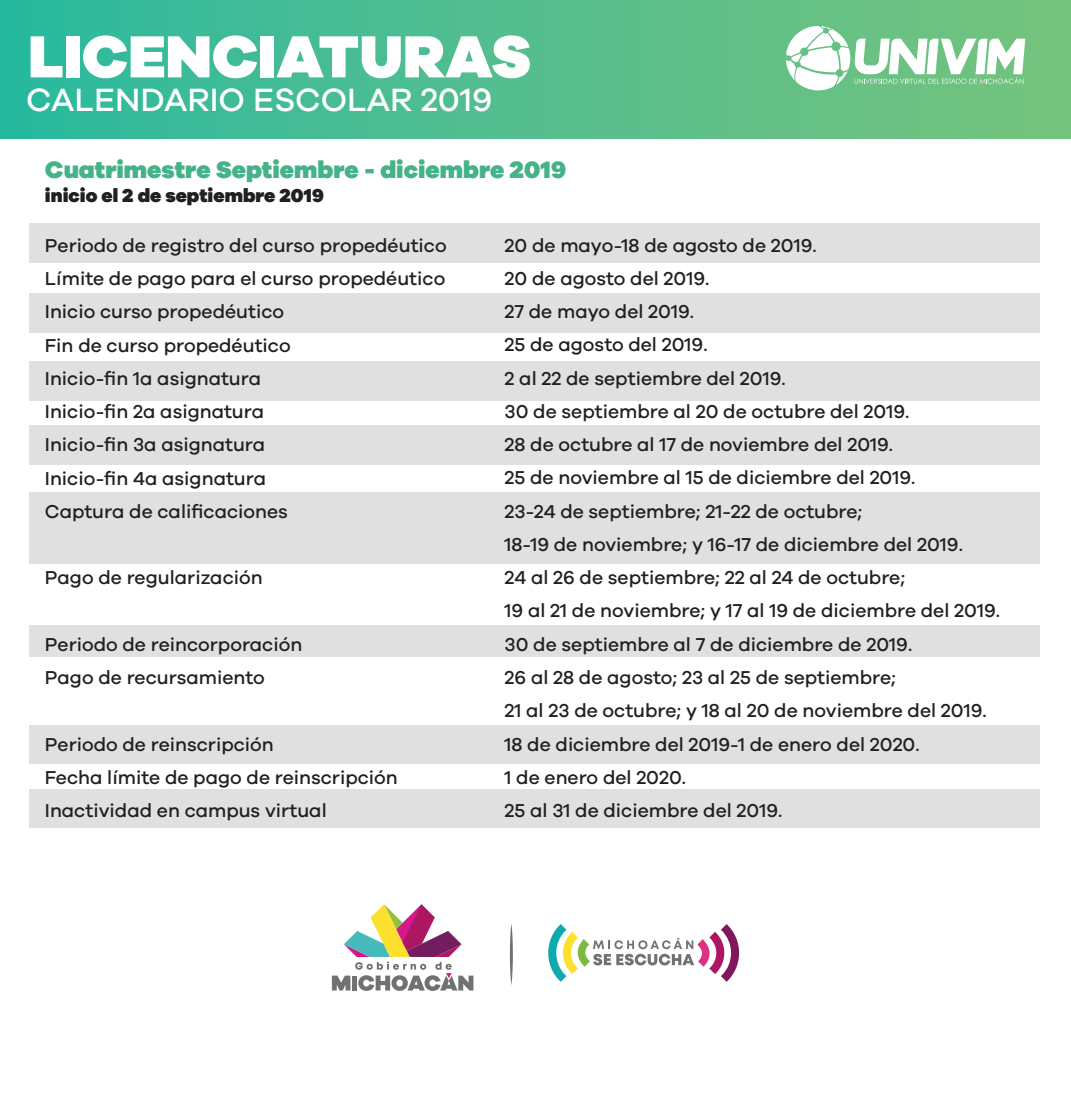
<style>
.page{position:relative;width:1071px;height:1101px;background:#fff}
.page>*{position:absolute;margin:0;border:0;box-sizing:border-box;transform-origin:0 0}
.t1{font:900 61.25px "Galano Grotesque";color:#fff}
.t2{font:500 33.25px "Galano Grotesque";color:#fff}
.t3{font:900 24.5px "Galano Grotesque";color:#45b289}
.t4{font:500 19.25px/33.2px "Galano Grotesque";color:#231f20}
.t5{font:900 19.25px "Galano Grotesque";color:#231f20}
</style>
<div class="page">
<div style="left:29px;top:223px;width:1011px;height:40px;background:#e0e0e0"></div>
<div style="left:29px;top:293px;width:1011px;height:40px;background:#e0e0e0"></div>
<div style="left:29px;top:425px;width:1011px;height:40px;background:#e0e0e0"></div>
<div style="left:29px;top:361px;width:1011px;height:39px;background:#e0e0e0"></div>
<div style="left:29px;top:492px;width:1011px;height:71px;background:#e0e0e0"></div>
<div style="left:29px;top:625px;width:1011px;height:32px;background:#e0e0e0"></div>
<div style="left:29px;top:789px;width:1011px;height:39px;background:#e0e0e0"></div>
<div style="left:29px;top:725px;width:1011px;height:39px;background:#e0e0e0"></div>
<div style="left:0;top:0;width:1071px;height:139px;background:linear-gradient(to right,#2db99f,#79c37d)"></div>
<svg style="left:786px;top:26px;width:239px;height:64px"></svg>
<svg style="left:332px;top:904px;width:141px;height:87px"></svg>
<svg style="left:510px;top:923px;width:3px;height:62px"></svg>
<svg style="left:548px;top:924px;width:191px;height:58px"></svg>
<h1 class="t1" style="left:28px;top:18px;width:504px">LICENCIATURAS</h1>
<h2 class="t2" style="left:26px;top:79px;width:468px">CALENDARIO ESCOLAR 2019</h2>
<p class="t3" style="left:45px;top:154px;width:523px">Cuatrimestre Septiembre - diciembre 2019</p>
<p class="t5" style="left:45px;top:183px;width:280px">inicio el 2 de septiembre 2019</p>
<p class="t4" style="left:45px;top:228px;width:403px">Periodo de registro del curso propedéutico<br>Límite de pago para el curso propedéutico<br>Inicio curso propedéutico<br>Fin de curso propedéutico<br>Inicio-fin 1a asignatura<br>Inicio-fin 2a asignatura<br>Inicio-fin 3a asignatura<br>Inicio-fin 4a asignatura<br>Captura de calificaciones</p>
<p class="t4" style="left:45px;top:561px;width:219px">Pago de regularización</p>
<p class="t4" style="left:45px;top:627px;width:259px">Periodo de reincorporación<br>Pago de recursamiento</p>
<p class="t4" style="left:45px;top:727px;width:354px">Periodo de reinscripción<br>Fecha límite de pago de reinscripción<br>Inactividad en campus virtual</p>
<p class="t4" style="left:505px;top:228px;width:497px">20 de mayo-18 de agosto de 2019.<br>20 de agosto del 2019.<br>27 de mayo del 2019.<br>25 de agosto del 2019.<br>2 al 22 de septiembre del 2019.<br>30 de septiembre al 20 de octubre del 2019.<br>28 de octubre al 17 de noviembre del 2019.<br>25 de noviembre al 15 de diciembre del 2019.<br>23-24 de septiembre; 21-22 de octubre;<br>18-19 de noviembre; y 16-17 de diciembre del 2019.<br>24 al 26 de septiembre; 22 al 24 de octubre;<br>19 al 21 de noviembre; y 17 al 19 de diciembre del 2019.<br>30 de septiembre al 7 de diciembre de 2019.<br>26 al 28 de agosto; 23 al 25 de septiembre;<br>21 al 23 de octubre; y 18 al 20 de noviembre del 2019.<br>18 de diciembre del 2019-1 de enero del 2020.<br>1 de enero del 2020.<br>25 al 31 de diciembre del 2019.</p>
</div>
